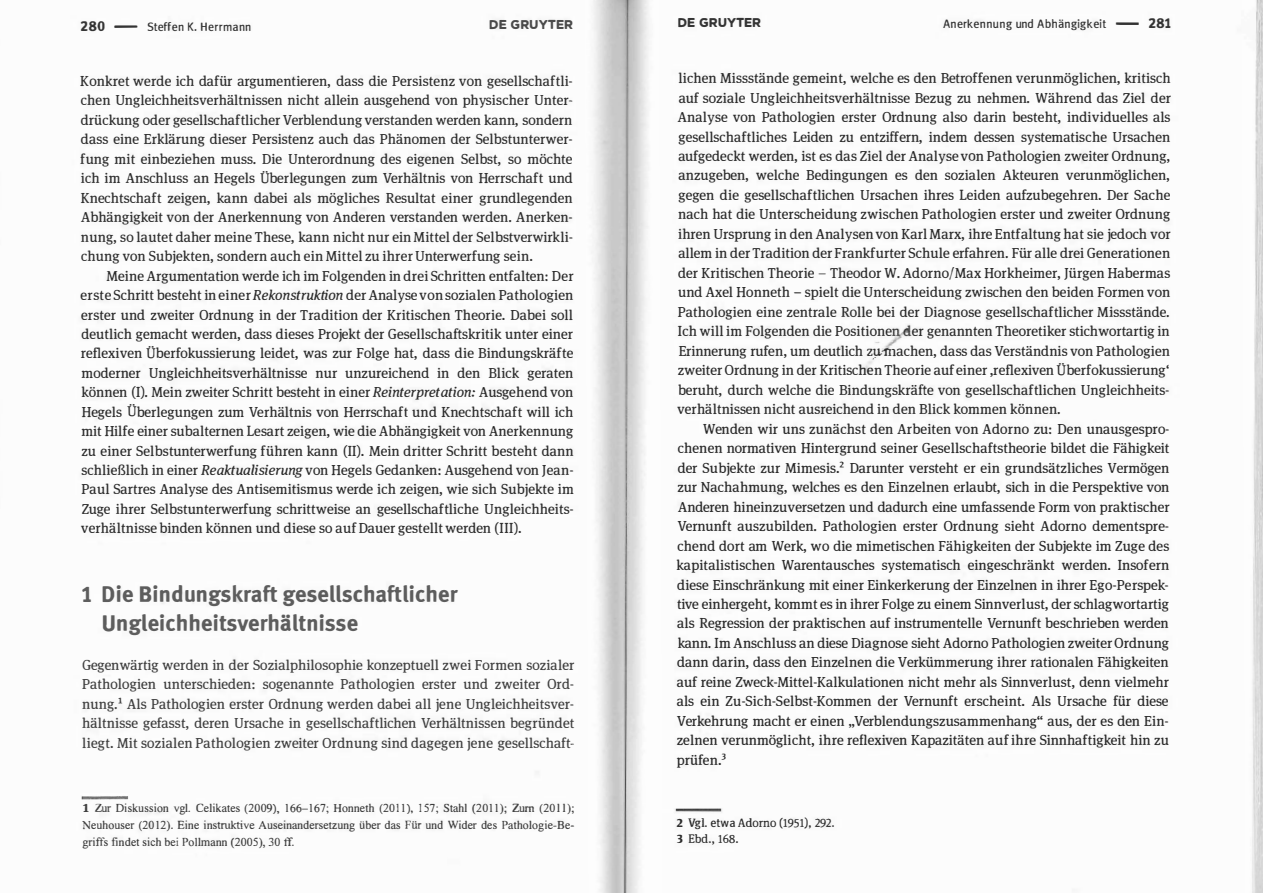
<style>
.page{position:relative;width:1263px;height:893px;background:#fff}
.page>*{position:absolute;margin:0;border:0;box-sizing:border-box;transform-origin:0 0}
.t1{font:16.8px/29px "Fd 5984";color:#5d5d5d}
.t2{font:11.85px "Fd 77401";letter-spacing:.05em;color:#333}
.t3{font:11.85px "Fd 77401";letter-spacing:.05em;color:#343434}
.t4{font:11.85px "Fd 77401";letter-spacing:.02em;color:#343434}
.t5{font:11.85px "Fd 77401";color:#4a4a4a}
.t6{font:11.1px "Fd 13711";color:#2b2b2b}
.t7{font:10.8px/19.5px "Fd 69573";letter-spacing:-.005em;color:#2b2b2b}
.t8{font:10.8px/19.5px "Fd 69573";letter-spacing:-.015em;color:#292929;text-align:justify}
.t9{font:10.8px/19.5px "Fd 69573";color:#2c2c2c;text-align:justify}
.t10{font:10.8px/19.5px "Fd 69573";letter-spacing:.01em;color:#2e2e2e;text-align:justify}
.t11{font:10.8px/19.5px "Fd 69573";letter-spacing:.005em;color:#404040;text-align:justify}
.t12{font:10.8px "Fd 13708";letter-spacing:-.005em;color:#2b2b2b}
.t13{font:8.7px/16.6px "Fd 13705";color:#3e3e3e;text-align:justify}
.t14{font:3.9px "Fd 87668";color:#343434}
.t15{font:3.9px "Fd 87668";color:#333}
.s1{font-family:"Fd 87665";font-size:10.35px}
.s2{font-family:"Fd 77387";font-size:13.65px}
.s3{font-family:"Fd 83406";font-size:15.9px}
.s4{font-family:"Fd 77403";font-size:20.4px}
.s5{font-family:"Fd 77401";font-size:11.85px}
.s6{font-family:"Fd 13711";font-size:11.1px}
.s7{font-family:"Fd 13708";font-size:10.8px}
</style>
<div class="page">
<img style="left:587px;top:0;width:676px;height:893px">
<img style="left:81px;top:794px;width:49px;height:5px">
<p class="t4" style="left:81px;top:20px;width:26px">280</p>
<p class="t14" style="left:114px;top:28px;width:25px">-</p>
<p class="t3" style="left:147px;top:20px;width:105px">Steffen <span class="s1">K.</span> Herrmann</p>
<p class="t5" style="left:489px;top:18px;width:85px">OE GRUYTER</p>
<p class="t10" style="left:80px;top:72px;width:494px">Konkret werde ich dafür argumentieren, dass die Persistenz von gesellschaftli&shy;chen Ungleichheitsverhältnissen nicht allein ausgehend von physischer Unter&shy;drückung oder gesellschaftlicher Verblendung verstanden werden kann, sondern dass eine Erklärung dieser Persistenz auch das Phänomen der Selbstunterwer&shy;fung mit einbeziehen muss. Die Unterordnung des eigenen Selbst, so möchte ich im Anschluss an Hegels Überlegungen zum Verhältnis von Herrschaft und Knechtschaft zeigen, kann dabei als mögliches Resultat einer grundlegenden Abhängigkeit von der Anerkennung von Anderen verstanden werden. Anerken&shy;nung, so lautet daher meine These, kann nicht nur ein Mittel der Selbstverwirkli&shy;chung von Subjekten, sondern auch ein Mittel zu ihrer Unterwerfung sein.</p>
<p class="t9" style="left:81px;top:266px;width:495px;text-indent:26px">Meine Argumentation werde ich im Folgenden in drei Schritten entfalten: Der erste Schritt besteht in einer <span class="s2">Rekonstruktion</span> der Analyse von sozialen Pathologien erster und zweiter Ordnung in der Tradition der Kritischen Theorie. Dabei soll deutlich gemacht werden, dass dieses Projekt der Gesellschaftskritik unter einer reflexiven Überfokussierung leidet, was zur Folge hat, dass die Bindungskräfte moderner Ungleichheitsverhältnisse nur unzureichend in den Blick geraten können (I). Mein zweiter Schritt besteht in einer <span class="s2">Reinterpretation:</span> Ausgehend von Hegels Überlegungen zum Verhältnis von Herrschaft und Knechtschaft will ich mit Hilfe einer subalternen Lesart zeigen, wie die Abhängigkeit von Anerkennung zu einer Selbstunterwerfung führen kann (II). Mein dritter Schritt besteht dann schließlich in einer <span class="s2">Reaktualisierung</span> von Hegels Gedanken: Ausgehend von Jean-Paul Sartres Analyse des Antisemitismus werde ich zeigen, wie sich Subjekte im Zuge ihrer Selbstunterwerfung schrittweise an gesellschaftliche Ungleichheits&shy;verhältnisse binden können und diese so auf Dauer gestellt werden (III).</p>
<h1 class="t1" style="left:103px;top:582px;width:357px;text-indent:-21px"><span class="s3">1</span> Die Bindungskraft gesellschaftlicher<br>Ungleichheitsverhältnisse</h1>
<p class="t11" style="left:82px;top:655px;width:494px">Gegenwärtig werden in der Sozialphilosophie konzeptuell zwei Formen sozialer Pathologien unterschieden: sogenannte Pathologien erster und zweiter Ord&shy;nung.1 Als Pathologien erster Ordnung werden dabei all jene Ungleichheitsver&shy;hältnisse gefasst, deren Ursache in gesellschaftlichen Verhältnissen begründet liegt. Mit sozialen Pathologien zweiter Ordnung sind dagegen jene gesellschaft-</p>
<p class="t13" style="left:82px;top:801px;width:494px"><span class="s1">1</span> Zur Diskussion vgl. Celikates (2009), 166- 167; Honneth (2011), 157; Stahl (2011); Zum (20l l ); Neuhouser (20 12). Eine instruktive Auseinandersetzung über das <span class="s1">Für</span> und Wider des Pathologie-Be&shy;griffs findet sich bei Poilmann (2005), 30 ff.</p>
<p class="t4" style="left:678px;top:16px;width:85px">OE GRUYTER</p>
<p class="t2" style="left:943px;top:17px;width:165px">Anerkennung und Abhängigkeit</p>
<p class="t15" style="left:1116px;top:24px;width:25px">-</p>
<p class="t2" style="left:1149px;top:17px;width:24px">281</p>
<p class="t7" style="left:677px;top:69px;width:495px">liehen Missstände gemeint, welche es den Betroffenen verunmöglichen, kritisch auf soziale Ungleichheitsverhältnisse Bezug zu nehmen. Während das Ziel der Analyse von Pathologien erster Ordnung also darin besteht, individuelles als gesellschaftliches Leiden zu entziffern, indem dessen systematische Ursachen aufgedeckt werden, ist es das Ziel der Analyse von Pathologien zweiter Ordnung, anzugeben, welche Bedingungen es den sozialen Akteuren verunmöglichen, gegen die gesellschaftlichen Ursachen ihres Leiden aufzubegehren. Der Sache nach hat die Unterscheidung zwischen Pathologien erster und zweiter Ordnung ihren Ursprung in den Analysen von Karl Marx, ihre Entfaltung hat sie jedoch vor allem in der Tradition der Frankfurter Schule erfahren. Für alle drei Generationen der Kritischen Theorie - Theodor W. Adorno/Max Horkheimer, Jürgen Habermas und Axel Honneth - spielt die Unterscheidung zwischen den beiden Formen von Pathologien eine zentrale Rolle bei der Diagnose gesellschaftlicher Missstände.<br>Ich will im Folgenden die Positione</p>
<p class="t7" style="left:677px;top:322px;width:494px;text-align:justify;text-indent:235px">er genannten Theoretiker stichwortartig in Erinnerung rufen, um deutlich Z!Mllachen, dass das Verständnis von Pathologien zweiter Ordnung in der Kritisc<span class="s4">tfe</span>n Theorie auf einer ,reflexiven Überfokussierung' beruht, durch welche die Bindungskräfte von gesellschaftlichen Ungleichheits&shy;verhältnissen nicht ausreichend in den Blick kommen können.</p>
<p class="t8" style="left:676px;top:420px;width:495px;text-indent:26px">Wenden wir uns zunächst den Arbeiten von Adorno zu: Den unausgespro&shy;chenen normativen Hintergrund seiner Gesellschaftstheorie bildet die Fähigkeit der Subjekte zur Mimesis.2 Darunter versteht er ein grundsätzliches Vermögen zur Nachahmung, welches es den Einzelnen erlaubt, sich in die Perspektive von Anderen hineinzuversetzen und dadurch eine umfassende Form von praktischer Vernunft auszubilden. Pathologien erster Ordnung sieht Adorno dementspre&shy;chend dort am Werk, wo die mimetischen Fähigkeiten der Subjekte im Zuge des kapitalistischen Warentausches systematisch eingeschränkt werden. Insofern diese Einschränkung mit einer Einkerkerung der Einzelnen in ihrer Ego-Perspek&shy;tive einhergeht, kommt es in ihrer Folge zu einem Sinnverlust, der schlagwortartig als Regression der praktischen auf instrumentelle Vernunft beschrieben werden kann. Im Anschluss an diese Diagnose sieht Adorno Pathologien zweiter Ordnung dann darin, dass den Einzelnen die Verkümmerung ihrer rationalen Fähigkeiten auf reine Zweck-Mittel-Kalkulationen nicht mehr als Sinnverlust, denn vielmehr als ein Zu-Sich-Selbst-Kommen der Vernunft erscheint. Als Ursache für diese Verkehrung macht er einen "Verblendungszusammenhang" aus, der es den Ein&shy;zelnen verunmöglicht, ihre reflexiven Kapazitäten auf ihre Sinnhaftigkeit hin zu prüfen.3</p>
<p class="t12" style="left:676px;top:817px;width:159px"><span class="s1">2</span> <span class="s5">Vgl. etwa</span> <span class="s6">Adorno</span> (1951), 292.</p>
<p class="t6" style="left:677px;top:834px;width:63px">3 Ebd., <span class="s7">168.</span></p>
</div>
